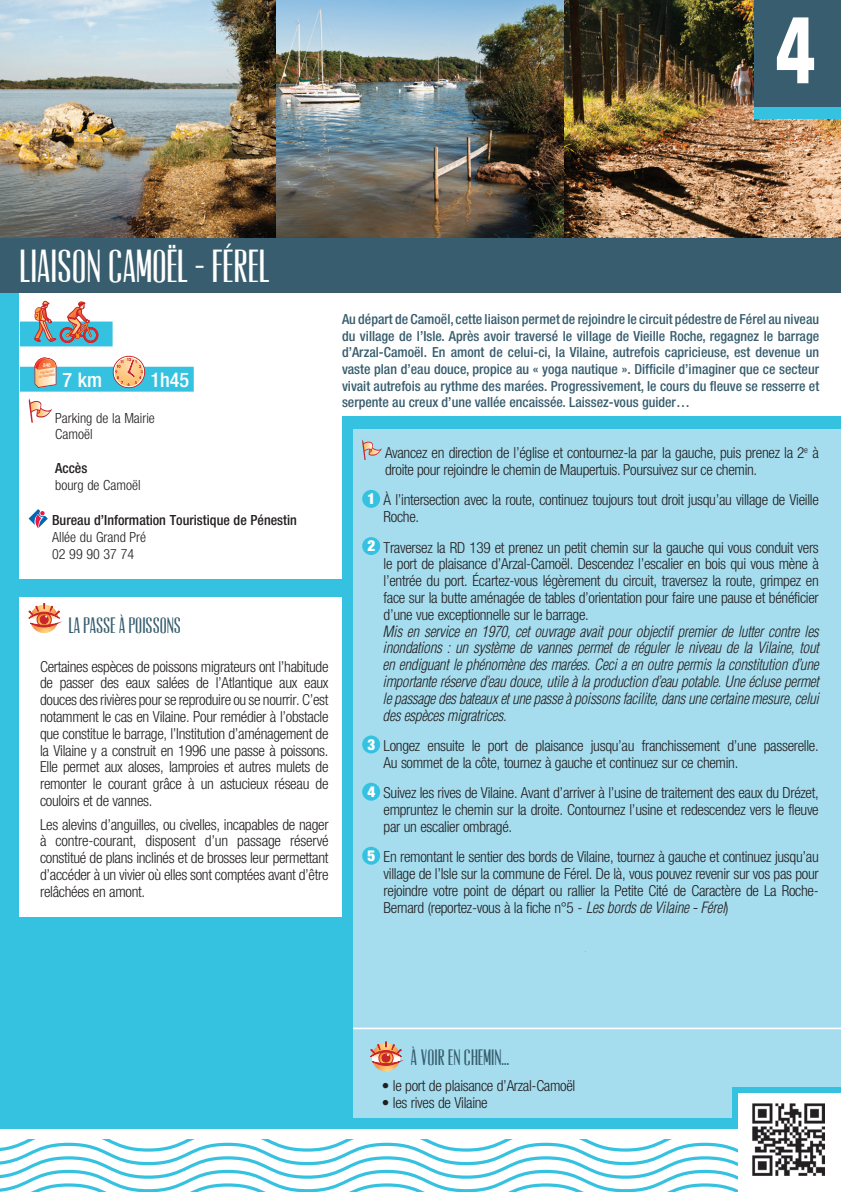
<style>
.page{position:relative;width:841px;height:1192px;background:#fff}
.page>*{position:absolute;margin:0;border:0;box-sizing:border-box;transform-origin:0 0}
.N__FICHE{font:700 93px "Avenir Next Condensed";color:#fff;scale:.85 1}
.TITRE_NOM_FICHE___CO{font:43.2px "Vevey";color:#fff}
.ss_titre_topoguide_v{font:20.8px "Vevey";color:#375d6e}
.km_bleu_topoguide_ve{font:500 condensed 20.2px "Helvetica Neue";color:#fff}
.txt_topoguide_velo_a{font:300 condensed 15.2px/16.8px "Helvetica Neue";letter-spacing:-.02em;color:#231f20;text-align:justify}
.txt_topoguide_velo_a-2{font:italic 300 condensed 15.2px/16.8px "Helvetica LT Std";letter-spacing:-.02em;color:#231f20;text-align:justify}
.ss_titre_topoguide_v-2{font:300 condensed 15.2px/16.8px "Helvetica Neue";letter-spacing:-.02em;color:#231f20}
.t1{font:900 condensed 15.2px "Helvetica Neue";color:#fff}
.txt_topoguide_velo{font:500 condensed 14px/16.8px "Helvetica Neue";color:#231f20}
.txt_topoguide_velo-2{font:300 condensed 14px/16.8px "Helvetica Neue";color:#231f20}
.chapo_topoguide{font:500 condensed 13.8px/16.6px "Helvetica Neue";color:#375d6e;text-align:justify}
.t2{font:italic 500 condensed 3px/3.6px "Helvetica Neue";color:#f36e21;text-align:center;scale:.96 1}
.s1{font-weight:500}
.s2{font-weight:300}
.s3{font-family:"Helvetica LT Std";font-style:italic}
</style>
<div class="page">
<img style="left:276px;top:0;width:288px;height:239px">
<img style="left:0;top:0;width:276px;height:239px">
<img style="left:564px;top:0;width:276px;height:239px">
<div style="left:754px;top:0;width:86px;height:109px;background:#375d6e"></div>
<div style="left:754px;top:108px;width:86px;height:11px;background:#35c2e0"></div>
<div style="left:0;top:239px;width:840px;height:890px;background:#35c2e0"></div>
<div style="left:0;top:239px;width:840px;height:54px;background:#375d6e"></div>
<div style="left:29px;top:293px;width:811px;height:123px;background:#fff"></div>
<div style="left:353px;top:429px;width:487px;height:688px;background:#a5ddee"></div>
<div style="left:20px;top:293px;width:322px;height:286px;background:#fff"></div>
<div style="left:20px;top:321px;width:93px;height:25px;background:#35c2e0"></div>
<div style="left:20px;top:367px;width:174px;height:25px;background:#35c2e0"></div>
<svg style="left:34px;top:300px;width:65px;height:43px"></svg>
<svg style="left:113px;top:356px;width:32px;height:32px"></svg>
<svg style="left:29px;top:398px;width:23px;height:25px"></svg>
<svg style="left:29px;top:509px;width:19px;height:19px"></svg>
<div style="left:20px;top:597px;width:322px;height:319px;background:#fff"></div>
<svg style="left:370px;top:1041px;width:31px;height:30px"></svg>
<svg style="left:362px;top:439px;width:20px;height:21px"></svg>
<div style="left:362px;top:490px;width:18px;height:18px;background:#35c2e0;border-radius:50%"></div>
<div style="left:362px;top:537px;width:18px;height:18px;background:#35c2e0;border-radius:50%"></div>
<div style="left:362px;top:735px;width:18px;height:18px;background:#35c2e0;border-radius:50%"></div>
<div style="left:362px;top:783px;width:18px;height:18px;background:#35c2e0;border-radius:50%"></div>
<div style="left:362px;top:847px;width:18px;height:18px;background:#35c2e0;border-radius:50%"></div>
<svg style="left:29px;top:603px;width:31px;height:30px"></svg>
<hr style="left:353px;top:1027px;width:487px;height:2px;background:#fff">
<div style="left:732px;top:1087px;width:108px;height:42px;background:#35c2e0"></div>
<div style="left:738px;top:1093px;width:102px;height:99px;background:#fff"></div>
<img style="left:752px;top:1103px;width:72px;height:72px">
<svg style="left:0;top:1139px;width:738px;height:53px"></svg>
<svg style="left:34px;top:357px;width:23px;height:31px"></svg>
<p class="N__FICHE" style="left:774px;top:-6px;width:50px">4</p>
<p class="TITRE_NOM_FICHE___CO" style="left:20px;top:244px;width:251px">LIAISON CAMOËL - FÉREL</p>
<p class="t2" style="left:38px;top:371px;width:18px;rotate:-8deg">PRESQU'ÎLE<br>DE GUERANDE</p>
<p class="km_bleu_topoguide_ve" style="left:63px;top:367px;width:41px">7 km</p>
<p class="km_bleu_topoguide_ve" style="left:150px;top:367px;width:40px">1h45</p>
<p class="txt_topoguide_velo-2" style="left:55px;top:409px;width:101px">Parking de la Mairie<br>Camoël</p>
<p class="txt_topoguide_velo-2" style="left:55px;top:460px;width:87px"><span class="s1">Accès<br></span>bourg de Camoël</p>
<p class="txt_topoguide_velo" style="left:52px;top:511px;width:246px">Bureau d’Information Touristique de Pénestin<br><span class="s2">Allée du Grand Pré<br>02 99 90 37 74</span></p>
<p class="ss_titre_topoguide_v" style="left:69px;top:614px;width:114px">LA PASSE À POISSONS</p>
<p class="txt_topoguide_velo_a" style="left:40px;top:658px;width:290px">Certaines espèces de poissons migrateurs ont l’habitude de passer des eaux salées de l’Atlantique aux eaux douces des rivières pour se reproduire ou se nourrir. C’est notamment le cas en Vilaine. Pour remédier à l’obstacle que constitue le barrage, l’Institution d’aménagement de la Vilaine y a construit en 1996 une passe à poissons.<br>Elle permet aux aloses, lamproies et autres mulets de remonter le courant grâce à un astucieux réseau de couloirs et de vannes.</p>
<p class="txt_topoguide_velo_a" style="left:40px;top:816px;width:290px">Les alevins d’anguilles, ou civelles, incapables de nager à contre-courant, disposent d’un passage réservé constitué de plans inclinés et de brosses leur permettant d’accéder à un vivier où elles sont comptées avant d’être relâchées en amont.</p>
<p class="chapo_topoguide" style="left:342px;top:310px;width:478px">Au départ de Camoël, cette liaison permet de rejoindre le circuit pédestre de Férel au niveau du village de l’Isle. Après avoir traversé le village de Vieille Roche, regagnez le barrage d’Arzal-Camoël. En amont de celui-ci, la Vilaine, autrefois capricieuse, est devenue un vaste plan d’eau douce, propice au « yoga nautique ». Difficile d’imaginer que ce secteur vivait autrefois au rythme des marées. Progressivement, le cours du fleuve se resserre et serpente au creux d’une vallée encaissée. Laissez-vous guider…</p>
<p class="ss_titre_topoguide_v-2" style="left:385px;top:444px;width:435px">Avancez en direction de l’église et contournez-la par la gauche, puis prenez la 2<sup>e</sup> à droite pour rejoindre le chemin de Maupertuis. Poursuivez sur ce chemin.</p>
<p class="t1" style="left:367px;top:489px;width:9px">1</p>
<p class="txt_topoguide_velo_a" style="left:383px;top:491px;width:436px">À l’intersection avec la route, continuez toujours tout droit jusqu’au village de Vieille<br>Roche.</p>
<p class="t1" style="left:367px;top:536px;width:9px">2</p>
<p class="txt_topoguide_velo_a" style="left:383px;top:539px;width:436px">Traversez la RD 139 et prenez un petit chemin sur la gauche qui vous conduit vers le port de plaisance d’Arzal-Camoël. Descendez l’escalier en bois qui vous mène à l’entrée du port. Écartez-vous légèrement du circuit, traversez la route, grimpez en face sur la butte aménagée de tables d’orientation pour faire une pause et bénéficier d’une vue exceptionnelle sur le barrage.</p>
<p class="txt_topoguide_velo_a-2" style="left:382px;top:623px;width:437px">Mis en service en 1970, cet ouvrage avait pour objectif premier de lutter contre les inondations : un système de vannes permet de réguler le niveau de la Vilaine, tout en endiguant le phénomène des marées. Ceci a en outre permis la constitution d’une importante réserve d’eau douce, utile à la production d’eau potable. Une écluse permet le passage des bateaux et une passe à poissons facilite, dans une certaine mesure, celui des espèces migratrices.</p>
<p class="t1" style="left:367px;top:735px;width:9px">3</p>
<p class="txt_topoguide_velo_a" style="left:383px;top:737px;width:436px">Longez ensuite le port de plaisance jusqu’au franchissement d’une passerelle.<br>Au sommet de la côte, tournez à gauche et continuez sur ce chemin.</p>
<p class="t1" style="left:367px;top:782px;width:9px">4</p>
<p class="txt_topoguide_velo_a" style="left:383px;top:784px;width:436px">Suivez les rives de Vilaine. Avant d’arriver à l’usine de traitement des eaux du Drézet, empruntez le chemin sur la droite. Contournez l’usine et redescendez vers le fleuve par un escalier ombragé.</p>
<p class="t1" style="left:367px;top:846px;width:9px">5</p>
<p class="txt_topoguide_velo_a" style="left:383px;top:848px;width:436px">En remontant le sentier des bords de Vilaine, tournez à gauche et continuez jusqu’au village de l’Isle sur la commune de Férel. De là, vous pouvez revenir sur vos pas pour rejoindre votre point de départ ou rallier la Petite Cité de Caractère de La Roche-Bernard (reportez-vous à la fiche n°5 - <span class="s3">Les bords de Vilaine - Férel</span>)</p>
<p class="ss_titre_topoguide_v" style="left:410px;top:1046px;width:100px">À VOIR EN CHEMIN…</p>
<p class="txt_topoguide_velo_a" style="left:382px;top:1077px;width:195px">• le port de plaisance d’Arzal-Camoël</p>
<p class="txt_topoguide_velo_a" style="left:382px;top:1094px;width:107px">• les rives de Vilaine</p>
</div>
